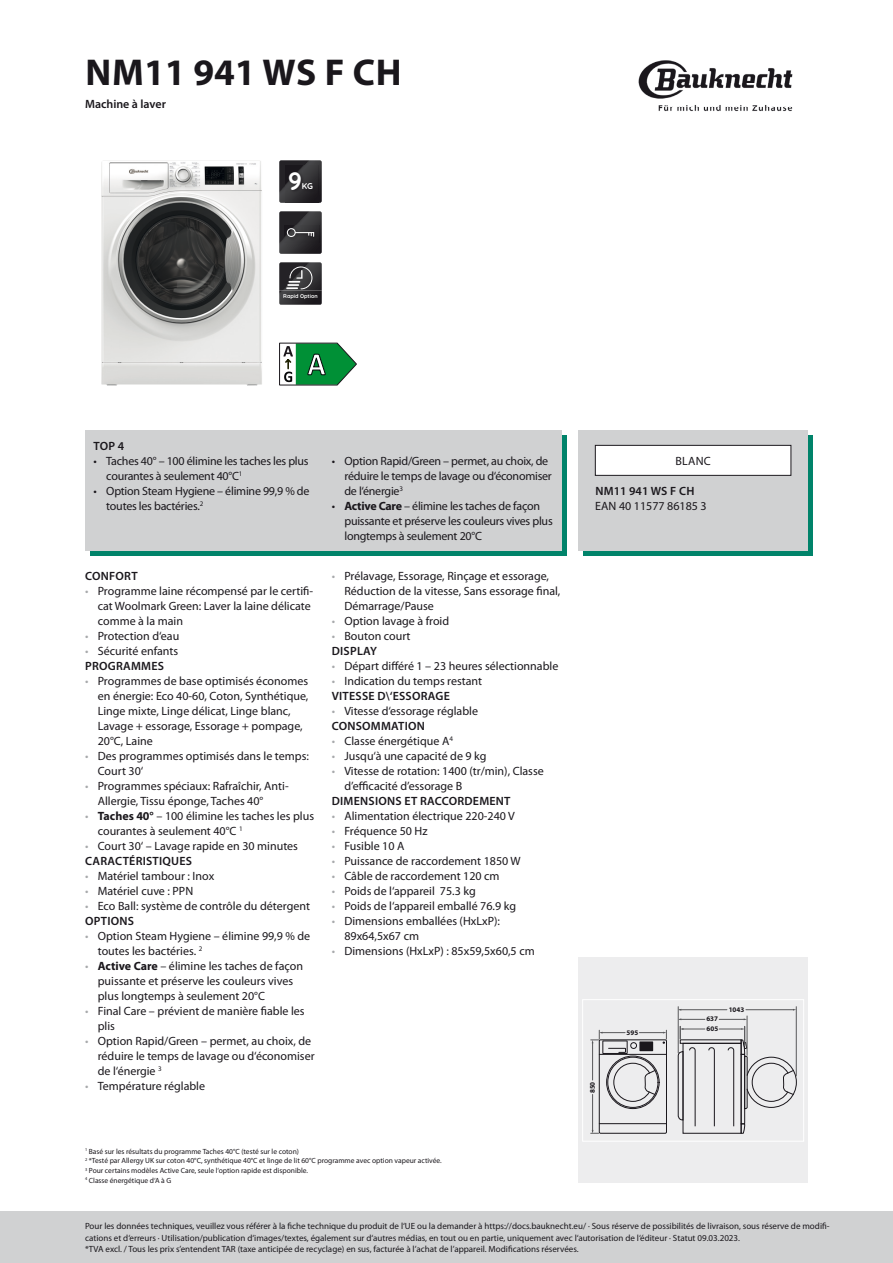
<style>
.page{position:relative;width:893px;height:1263px;background:#fff}
.page>*{position:absolute;margin:0;border:0;box-sizing:border-box;transform-origin:0 0}
.t1{font:700 37.5px "Myriad Pro";letter-spacing:.01em;color:#1a171c}
.t2{font:700 25.05px "Quicksand";color:#fff}
.t3{font:12px/15px "Myriad Pro";color:#1a171c}
.t4{font:12px/15px "Myriad Pro";letter-spacing:-.02em;color:#1a171c}
.t5{font:600 12px "Myriad Pro";letter-spacing:.02em;color:#1a171c}
.t6{font:600 12px "Myriad Pro";color:#1a171c}
.t7{font:9px/11.2px "Myriad Pro";color:#1a171c}
.t8{font:700 8.4px "Quicksand";color:#fff}
.t9{font:7.5px/9.8px "Myriad Pro";color:#1a171c}
.t10{font:700 7.05px/9.9px "Myriad Pro";color:#1a171c}
.t11{font:700 5.4px "Quicksand";color:#fff}
.s1{color:#a7a9ab}
.s2{font-weight:600}
.s3{font-weight:700}
</style>
<div class="page">
<img style="left:638px;top:60px;width:155px;height:52px">
<div style="left:0;top:1212px;width:893px;height:51px;background:#d0d1d2"></div>
<img style="left:101px;top:160px;width:161px;height:225px">
<svg style="left:279px;top:160px;width:43px;height:43px"></svg>
<img style="left:285px;top:166px;width:33px;height:36px">
<svg style="left:279px;top:211px;width:43px;height:43px;background:#3a383b"></svg>
<svg style="left:279px;top:262px;width:43px;height:28px"></svg>
<img style="left:279px;top:290px;width:43px;height:15px">
<svg style="left:279px;top:343px;width:78px;height:42px"></svg>
<svg style="left:90px;top:436px;width:477px;height:120px;background:#228f7b"></svg>
<div style="left:85px;top:430px;width:476px;height:120px;background:#d0d1d2"></div>
<div style="left:584px;top:436px;width:229px;height:120px;background:#00836a"></div>
<div style="left:578px;top:430px;width:230px;height:120px;background:#d0d1d2"></div>
<div style="left:595px;top:445px;width:196px;height:30px;background:#fff"></div>
<div style="left:595px;top:445px;width:196px;height:30px;border:1px solid #1a171c"></div>
<div style="left:578px;top:958px;width:230px;height:225px;background:#ededee"></div>
<div style="left:599px;top:1040px;width:68px;height:93px;border:1px solid #1a171c"></div>
<hr style="left:599px;top:1123px;width:67px;height:1px;background:#1a171c">
<hr style="left:599px;top:1054px;width:67px;height:1px;background:#1a171c">
<div style="left:603px;top:1041px;width:24px;height:12px;border:1px solid #1a171c"></div>
<div style="left:608px;top:1057px;width:50px;height:50px;border:1px solid #1a171c;border-radius:50%"></div>
<div style="left:607px;top:1056px;width:52px;height:52px;border:1px solid #1a171c;border-radius:50%"></div>
<svg style="left:613px;top:1063px;width:42px;height:39px"></svg>
<hr style="left:592px;top:1043px;width:1px;height:37px;background:#58585a">
<hr style="left:592px;top:1094px;width:1px;height:38px;background:#58585a">
<svg style="left:591px;top:1130px;width:8px;height:4px"></svg>
<svg style="left:591px;top:1030px;width:76px;height:22px"></svg>
<hr style="left:746px;top:1009px;width:47px;height:1px;background:#58585a">
<hr style="left:680px;top:1009px;width:47px;height:1px;background:#58585a">
<svg style="left:679px;top:1018px;width:26px;height:2px"></svg>
<svg style="left:719px;top:1018px;width:28px;height:2px"></svg>
<hr style="left:678px;top:1007px;width:1px;height:46px;background:#58585a">
<svg style="left:678px;top:1026px;width:119px;height:107px"></svg>
<hr style="left:747px;top:1016px;width:1px;height:39px;background:#58585a">
<hr style="left:796px;top:1007px;width:1px;height:69px;background:#58585a">
<h1 class="t1" style="left:85px;top:48px;width:318px">NM11 941 WS F CH</h1>
<p class="t6" style="left:85px;top:97px;width:82px">Machine à laver</p>
<h2 class="t2" style="left:288px;top:160px;width:15px">9</h2>
<p class="t8" style="left:302px;top:179px;width:13px">KG</p>
<p class="t11" style="left:283px;top:291px;width:36px">Rapid Option</p>
<p class="t5" style="left:94px;top:439px;width:32px">TOP 4</p>
<p class="t4" style="left:106px;top:454px;width:204px;text-indent:-13px">• Taches 40° – 100 élimine les taches les plus courantes à seulement 40°C<sup>1</sup></p>
<p class="t4" style="left:106px;top:484px;width:205px;text-indent:-13px">• Option Steam Hygiene – élimine 99,9 % de toutes les bactéries.<sup>2</sup></p>
<p class="t5" style="left:85px;top:570px;width:54px">CONFORT</p>
<p class="t3" style="left:98px;top:584px;width:217px;text-indent:-13px"><span class="s1">•</span> Programme laine récompensé par le certifi&shy;cat Woolmark Green: Laver la laine délicate comme à la main</p>
<p class="t3" style="left:85px;top:629px;width:96px"><span class="s1">•</span> Protection d‘eau</p>
<p class="t3" style="left:85px;top:644px;width:95px"><span class="s1">•</span> Sécurité enfants<br><span class="s2">PROGRAMMES</span></p>
<p class="t3" style="left:98px;top:674px;width:212px;text-indent:-13px"><span class="s1">•</span> Programmes de base optimisés économes en énergie: Eco 40-60, Coton, Synthétique, Linge mixte, Linge délicat, Linge blanc, Lavage + essorage, Essorage + pompage, 20°C, Laine</p>
<p class="t3" style="left:98px;top:749px;width:213px;text-indent:-13px"><span class="s1">•</span> Des programmes optimisés dans le temps:<br>Court 30‘</p>
<p class="t3" style="left:98px;top:779px;width:192px;text-indent:-13px"><span class="s1">•</span> Programmes spéciaux: Rafraîchir, Anti-<br>Allergie, Tissu éponge, Taches 40°</p>
<p class="t3" style="left:98px;top:809px;width:218px;text-indent:-13px"><span class="s1">•</span> <span class="s3">Taches 40°</span> – 100 élimine les taches les plus courantes à seulement 40°C <sup>1</sup></p>
<p class="t3" style="left:85px;top:839px;width:214px"><span class="s1">•</span> Court 30‘ – Lavage rapide en 30 minutes<br><span class="s2">CARACTÉRISTIQUES</span></p>
<p class="t3" style="left:85px;top:869px;width:131px"><span class="s1">•</span> Matériel tambour : Inox</p>
<p class="t3" style="left:85px;top:884px;width:110px"><span class="s1">•</span> Matériel cuve : PPN</p>
<p class="t3" style="left:85px;top:899px;width:226px"><span class="s1">•</span> Eco Ball: système de contrôle du détergent<br><span class="s2">OPTIONS</span></p>
<p class="t3" style="left:98px;top:929px;width:214px;text-indent:-13px"><span class="s1">•</span> Option Steam Hygiene – élimine 99,9 % de toutes les bactéries. <sup>2</sup></p>
<p class="t3" style="left:98px;top:959px;width:207px;text-indent:-13px"><span class="s1">•</span> <span class="s3">Active Care</span> – élimine les taches de façon puissante et préserve les couleurs vives plus longtemps à seulement 20°C</p>
<p class="t3" style="left:98px;top:1004px;width:208px;text-indent:-13px"><span class="s1">•</span> Final Care – prévient de manière fiable les plis</p>
<p class="t3" style="left:98px;top:1034px;width:218px;text-indent:-13px"><span class="s1">•</span> Option Rapid/Green – permet, au choix, de réduire le temps de lavage ou d‘économiser de l‘énergie <sup>3</sup></p>
<p class="t3" style="left:85px;top:1079px;width:122px"><span class="s1">•</span> Température réglable</p>
<p class="t4" style="left:344px;top:454px;width:209px;text-indent:-13px">• Option Rapid/Green – permet, au choix, de réduire le temps de lavage ou d‘économiser de l‘énergie<sup>3</sup></p>
<p class="t4" style="left:344px;top:499px;width:210px;text-indent:-13px">• <span class="s3">Active Care</span> – élimine les taches de façon puissante et préserve les couleurs vives plus longtemps à seulement 20°C</p>
<p class="t3" style="left:344px;top:569px;width:217px;text-indent:-13px"><span class="s1">•</span> Prélavage, Essorage, Rinçage et essorage,<br>Réduction de la vitesse, Sans essorage final,<br>Démarrage/Pause</p>
<p class="t3" style="left:332px;top:614px;width:119px"><span class="s1">•</span> Option lavage à froid</p>
<p class="t3" style="left:332px;top:629px;width:80px"><span class="s1">•</span> Bouton court<br><span class="s2">DISPLAY</span></p>
<p class="t3" style="left:332px;top:659px;width:228px"><span class="s1">•</span> Départ différé 1 – 23 heures sélectionnable</p>
<p class="t3" style="left:332px;top:674px;width:152px"><span class="s1">•</span> Indication du temps restant<br><span class="s2">VITESSE D\‘ESSORAGE</span></p>
<p class="t3" style="left:332px;top:704px;width:148px"><span class="s1">•</span> Vitesse d‘essorage réglable<br><span class="s2">CONSOMMATION</span></p>
<p class="t3" style="left:332px;top:734px;width:123px"><span class="s1">•</span> Classe énergétique A<sup>4</sup></p>
<p class="t3" style="left:332px;top:749px;width:156px"><span class="s1">•</span> Jusqu‘à une capacité de 9 kg</p>
<p class="t3" style="left:344px;top:764px;width:201px;text-indent:-13px"><span class="s1">•</span> Vitesse de rotation: 1400 (tr/min), Classe d’efficacité d’essorage B</p>
<p class="t5" style="left:332px;top:795px;width:180px">DIMENSIONS ET RACCORDEMENT</p>
<p class="t3" style="left:332px;top:809px;width:185px"><span class="s1">•</span> Alimentation électrique 220-240 V</p>
<p class="t3" style="left:332px;top:824px;width:97px"><span class="s1">•</span> Fréquence 50 Hz</p>
<p class="t3" style="left:332px;top:839px;width:74px"><span class="s1">•</span> Fusible 10 A</p>
<p class="t3" style="left:332px;top:854px;width:190px"><span class="s1">•</span> Puissance de raccordement 1850 W</p>
<p class="t3" style="left:332px;top:869px;width:169px"><span class="s1">•</span> Câble de raccordement 120 cm</p>
<p class="t3" style="left:332px;top:884px;width:146px"><span class="s1">•</span> Poids de l‘appareil 75.3 kg</p>
<p class="t3" style="left:332px;top:899px;width:186px"><span class="s1">•</span> Poids de l‘appareil emballé 76.9 kg</p>
<p class="t3" style="left:344px;top:914px;width:157px;text-indent:-13px"><span class="s1">•</span> Dimensions emballées (HxLxP):<br>89x64,5x67 cm</p>
<p class="t3" style="left:332px;top:944px;width:205px"><span class="s1">•</span> Dimensions (HxLxP) : 85x59,5x60,5 cm</p>
<p class="t9" style="left:85px;top:1146px;width:358px"><sup>1</sup> Basé sur les résultats du programme Taches 40°C (testé sur le coton)<br><sup>2</sup> *Testé par Allergy UK sur coton 40°C, synthétique 40°C et linge de lit 60°C programme avec option vapeur activée.<br><sup>3</sup> Pour certains modèles Active Care, seule l‘option rapide est disponible.<br><sup>4</sup> Classe énergétique d‘A à G</p>
<p class="t3" style="left:675px;top:454px;width:37px">BLANC</p>
<p class="t5" style="left:595px;top:484px;width:100px">NM11 941 WS F CH</p>
<p class="t3" style="left:595px;top:499px;width:113px">EAN 40 11577 86185 3</p>
<p class="t10" style="left:587px;top:1093px;width:13px;rotate:-90deg">850</p>
<p class="t10" style="left:626px;top:1027px;width:13px">595</p>
<p class="t10" style="left:706px;top:1014px;width:13px">637<br>605</p>
<p class="t10" style="left:729px;top:1004px;width:17px">1043</p>
<p class="t7" style="left:85px;top:1221px;width:746px">Pour les données techniques, veuillez vous référer à la fiche technique du produit de l‘UE ou la demander à https://docs.bauknecht.eu/ · Sous réserve de possibilités de livraison, sous réserve de modifi&shy;cations et d‘erreurs · Utilisation/publication d‘images/textes, également sur d‘autres médias, en tout ou en partie, uniquement avec l‘autorisation de l‘éditeur · Statut 09.03.2023.<br>*TVA excl. / Tous les prix s’entendent TAR (taxe anticipée de recyclage) en sus, facturée à l’achat de l’appareil. Modifications réservées.</p>
</div>
